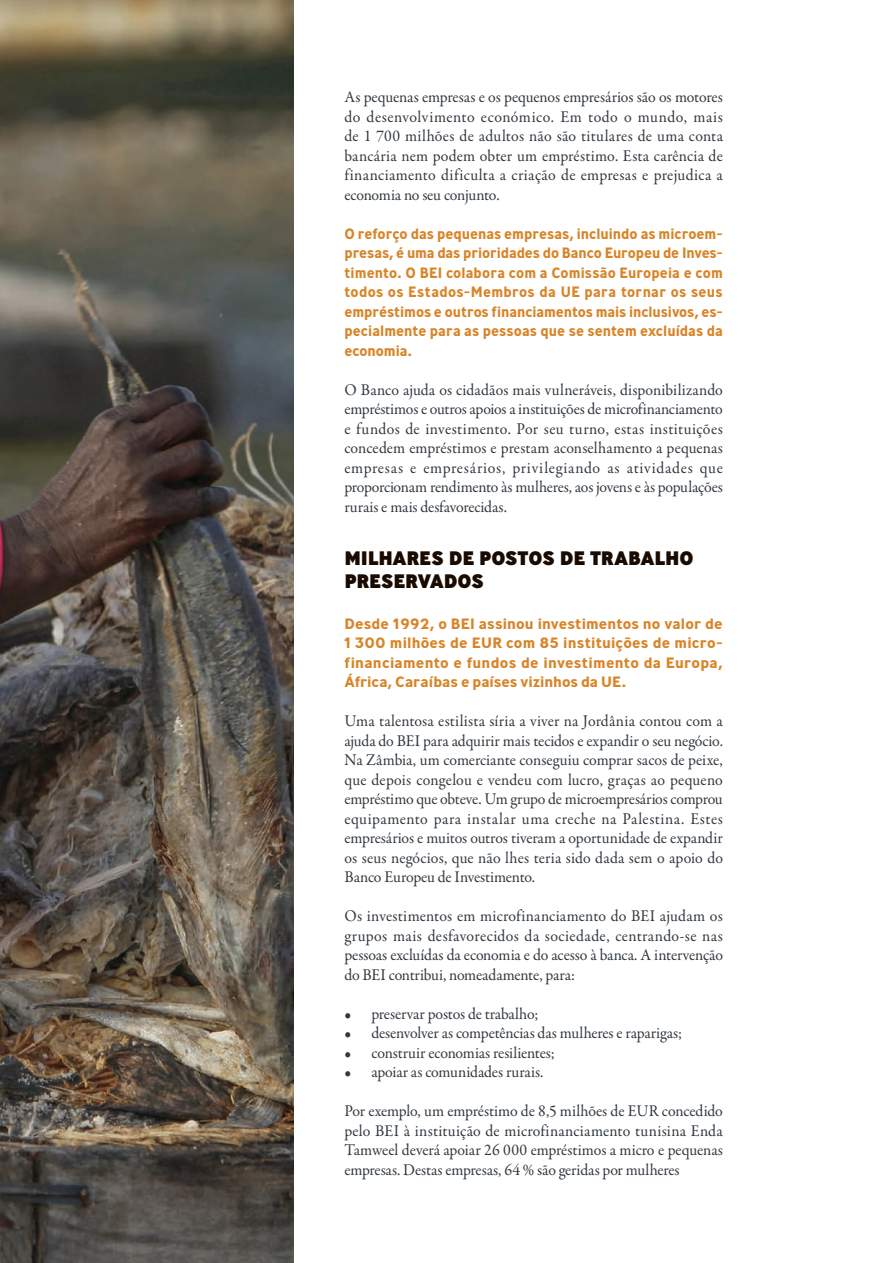
<style>
.page{position:relative;width:893px;height:1263px;background:#fff}
.page>*{position:absolute;margin:0;border:0;box-sizing:border-box;transform-origin:0 0}
.t1{font:800 19.5px/23.4px "Ministry";letter-spacing:-.01em;color:#190b00}
.t2{font:16.5px/19.5px "Garamond Premr Pro";letter-spacing:-.01em;color:#313940;text-align:justify;scale:.96 1}
.t3{font:700 15px/19.5px "Ministry";color:#d88529;text-align:justify;scale:.96 1}
.t4{font:700 15px/19.5px "Ministry";color:#d88529;text-align:justify}
</style>
<div class="page">
<img style="left:0;top:0;width:293px;height:1263px">
<p class="t2" style="left:344px;top:88px;width:396px">As pequenas empresas e os pequenos empresários são os motores do desenvolvimento económico. Em todo o mundo, mais de 1 700 milhões de adultos não são titulares de uma conta bancária nem podem obter um empréstimo. Esta carência de financiamento dificulta a criação de empresas e prejudica a economia no seu conjunto.</p>
<p class="t3" style="left:344px;top:223px;width:396px">O reforço das pequenas empresas, incluindo as microem&shy;presas, é uma das prioridades do Banco Europeu de Inves&shy;timento. O BEI colabora com a Comissão Europeia e com todos os Estados-Membros da UE para tornar os seus empréstimos e outros financiamentos mais inclusivos, es&shy;pecialmente para as pessoas que se sentem excluídas da economia.</p>
<p class="t2" style="left:344px;top:380px;width:396px">O Banco ajuda os cidadãos mais vulneráveis, disponibilizando empréstimos e outros apoios a instituições de microfinanciamento e fundos de investimento. Por seu turno, estas instituições concedem empréstimos e prestam aconselhamento a pequenas empresas e empresários, privilegiando as atividades que proporcionam rendimento às mulheres, aos jovens e às populações rurais e mais desfavorecidas.</p>
<p class="t1" style="left:344px;top:546px;width:351px">MILHARES DE POSTOS DE TRABALHO<br>PRESERVADOS</p>
<p class="t4" style="left:344px;top:613px;width:380px">Desde 1992, o BEI assinou investimentos no valor de 1 300 milhões de EUR com 85 instituições de micro&shy;financiamento e fundos de investimento da Europa, África, Caraíbas e países vizinhos da UE.</p>
<p class="t2" style="left:344px;top:712px;width:396px">Uma talentosa estilista síria a viver na Jordânia contou com a ajuda do BEI para adquirir mais tecidos e expandir o seu negócio.<br>Na Zâmbia, um comerciante conseguiu comprar sacos de peixe, que depois congelou e vendeu com lucro, graças ao pequeno empréstimo que obteve. Um grupo de microempresários comprou equipamento para instalar uma creche na Palestina. Estes empresários e muitos outros tiveram a oportunidade de expandir os seus negócios, que não lhes teria sido dada sem o apoio do Banco Europeu de Investimento.</p>
<p class="t2" style="left:344px;top:907px;width:396px">Os investimentos em microfinanciamento do BEI ajudam os grupos mais desfavorecidos da sociedade, centrando-se nas pessoas excluídas da economia e do acesso à banca. A intervenção do BEI contribui, nomeadamente, para:</p>
<p class="t2" style="left:344px;top:1004px;width:203px">• preservar postos de trabalho;</p>
<p class="t2" style="left:344px;top:1024px;width:353px">• desenvolver as competências das mulheres e raparigas;</p>
<p class="t2" style="left:344px;top:1043px;width:220px">• construir economias resilientes;</p>
<p class="t2" style="left:344px;top:1063px;width:209px">• apoiar as comunidades rurais.</p>
<p class="t2" style="left:344px;top:1102px;width:396px">Por exemplo, um empréstimo de 8,5 milhões de EUR concedido pelo BEI à instituição de microfinanciamento tunisina Enda Tamweel deverá apoiar 26 000 empréstimos a micro e pequenas empresas. Destas empresas, 64 % são geridas por mulheres</p>
</div>
